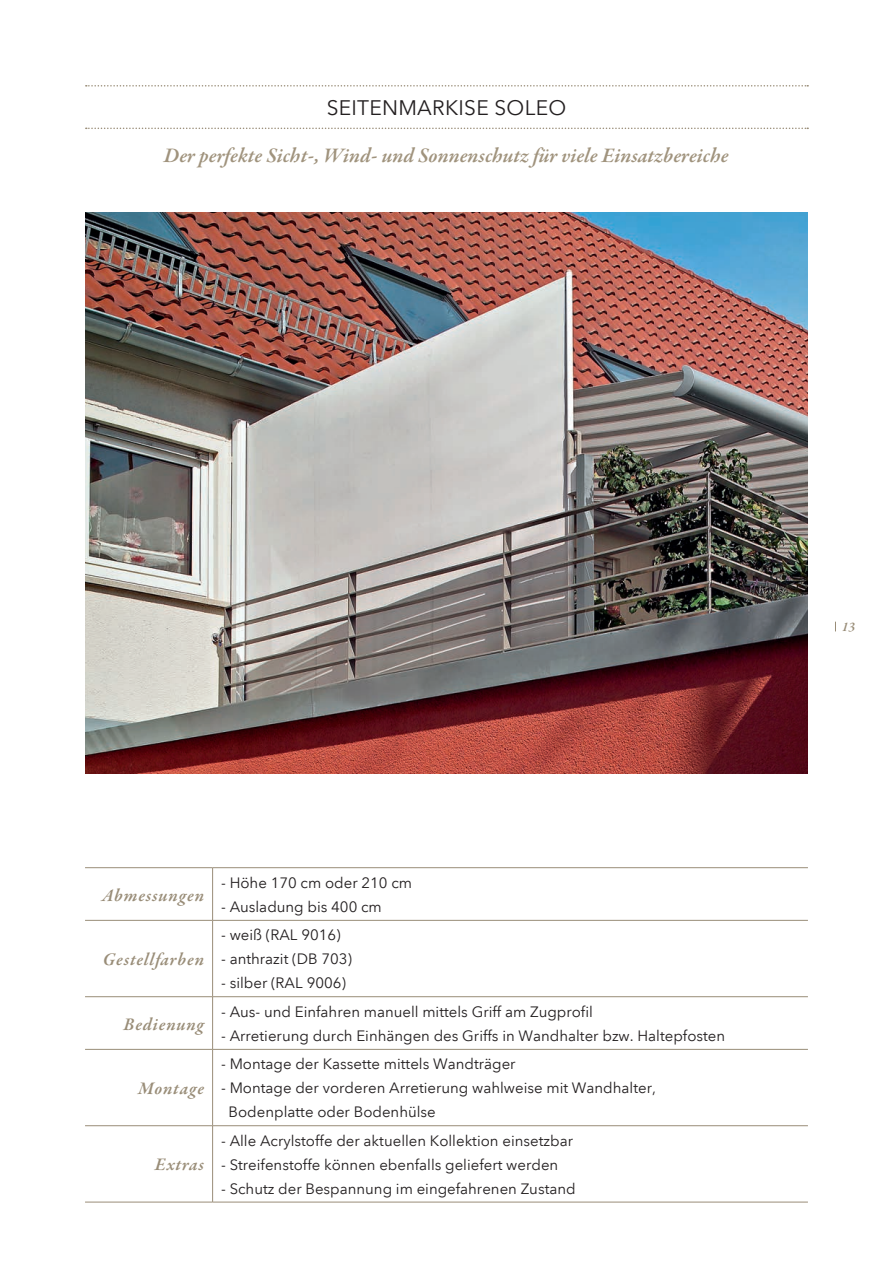
<style>
.page{position:relative;width:893px;height:1263px;background:#fff}
.page>*{position:absolute;margin:0;border:0;box-sizing:border-box;transform-origin:0 0}
.t1{font:italic 600 21px "Garamond Premr Pro";color:#a0937d}
.t2{font:21px "Avenir Next LT Com";letter-spacing:.01em;color:#231f20}
.t3{font:italic 600 18px "Garamond Premr Pro";letter-spacing:.045em;color:#998d78}
.t4{font:15px/24px "Avenir Next LT Com";color:#231f20}
.t5{font:italic 600 13.5px "Garamond Premr Pro";color:#998d78}
</style>
<div class="page">
<svg style="left:86px;top:85px;width:722px;height:2px"></svg>
<svg style="left:86px;top:128px;width:722px;height:1px"></svg>
<hr style="left:85px;top:867px;width:128px;height:1px;background:#998d78">
<hr style="left:85px;top:920px;width:128px;height:1px;background:#998d78">
<hr style="left:85px;top:996px;width:128px;height:1px;background:#998d78">
<hr style="left:85px;top:1049px;width:128px;height:1px;background:#998d78">
<hr style="left:85px;top:1125px;width:128px;height:1px;background:#998d78">
<hr style="left:85px;top:1202px;width:128px;height:1px;background:#998d78">
<hr style="left:212px;top:868px;width:1px;height:52px;background:#998d78">
<hr style="left:213px;top:867px;width:595px;height:1px;background:#998d78">
<hr style="left:212px;top:920px;width:1px;height:76px;background:#998d78">
<hr style="left:213px;top:920px;width:595px;height:1px;background:#998d78">
<hr style="left:212px;top:997px;width:1px;height:52px;background:#998d78">
<hr style="left:213px;top:996px;width:595px;height:1px;background:#998d78">
<hr style="left:212px;top:1049px;width:1px;height:76px;background:#998d78">
<hr style="left:213px;top:1049px;width:595px;height:1px;background:#998d78">
<hr style="left:212px;top:1126px;width:1px;height:76px;background:#998d78">
<hr style="left:213px;top:1125px;width:595px;height:1px;background:#998d78">
<hr style="left:213px;top:1202px;width:595px;height:1px;background:#998d78">
<img style="left:85px;top:213px;width:722px;height:561px">
<h1 class="t2" style="left:327px;top:95px;width:241px">SEITENMARKISE SOLEO</h1>
<h1 class="t1" style="left:164px;top:142px;width:566px">Der perfekte Sicht-, Wind- und Sonnenschutz für viele Einsatzbereiche</h1>
<p class="t3" style="left:102px;top:884px;width:104px">Abmessungen</p>
<p class="t3" style="left:103px;top:948px;width:103px">Gestellfarben</p>
<p class="t3" style="left:124px;top:1013px;width:82px">Bedienung</p>
<p class="t3" style="left:138px;top:1077px;width:67px">Montage</p>
<p class="t3" style="left:155px;top:1153px;width:51px">Extras</p>
<p class="t4" style="left:221px;top:870px;width:192px">- Höhe 170 cm oder 210 cm</p>
<p class="t4" style="left:221px;top:894px;width:162px">- Ausladung bis 400 cm</p>
<p class="t4" style="left:221px;top:923px;width:121px">- weiß (RAL 9016)</p>
<p class="t4" style="left:221px;top:947px;width:132px">- anthrazit (DB 703)</p>
<p class="t4" style="left:221px;top:971px;width:126px">- silber (RAL 9006)</p>
<p class="t4" style="left:221px;top:999px;width:373px">- Aus- und Einfahren manuell mittels Griff am Zugprofil</p>
<p class="t4" style="left:221px;top:1023px;width:506px">- Arretierung durch Einhängen des Griffs in Wandhalter bzw. Haltepfosten</p>
<p class="t4" style="left:221px;top:1052px;width:296px">- Montage der Kassette mittels Wandträger</p>
<p class="t4" style="left:229px;top:1076px;width:429px;text-indent:-8px">- Montage der vorderen Arretierung wahlweise mit Wandhalter,<br>Bodenplatte oder Bodenhülse</p>
<p class="t4" style="left:221px;top:1128px;width:353px">- Alle Acrylstoffe der aktuellen Kollektion einsetzbar</p>
<p class="t4" style="left:221px;top:1152px;width:339px">- Streifenstoffe können ebenfalls geliefert werden</p>
<p class="t4" style="left:221px;top:1176px;width:356px">- Schutz der Bespannung im eingefahrenen Zustand</p>
<p class="t5" style="left:842px;top:618px;width:15px">13</p>
</div>
